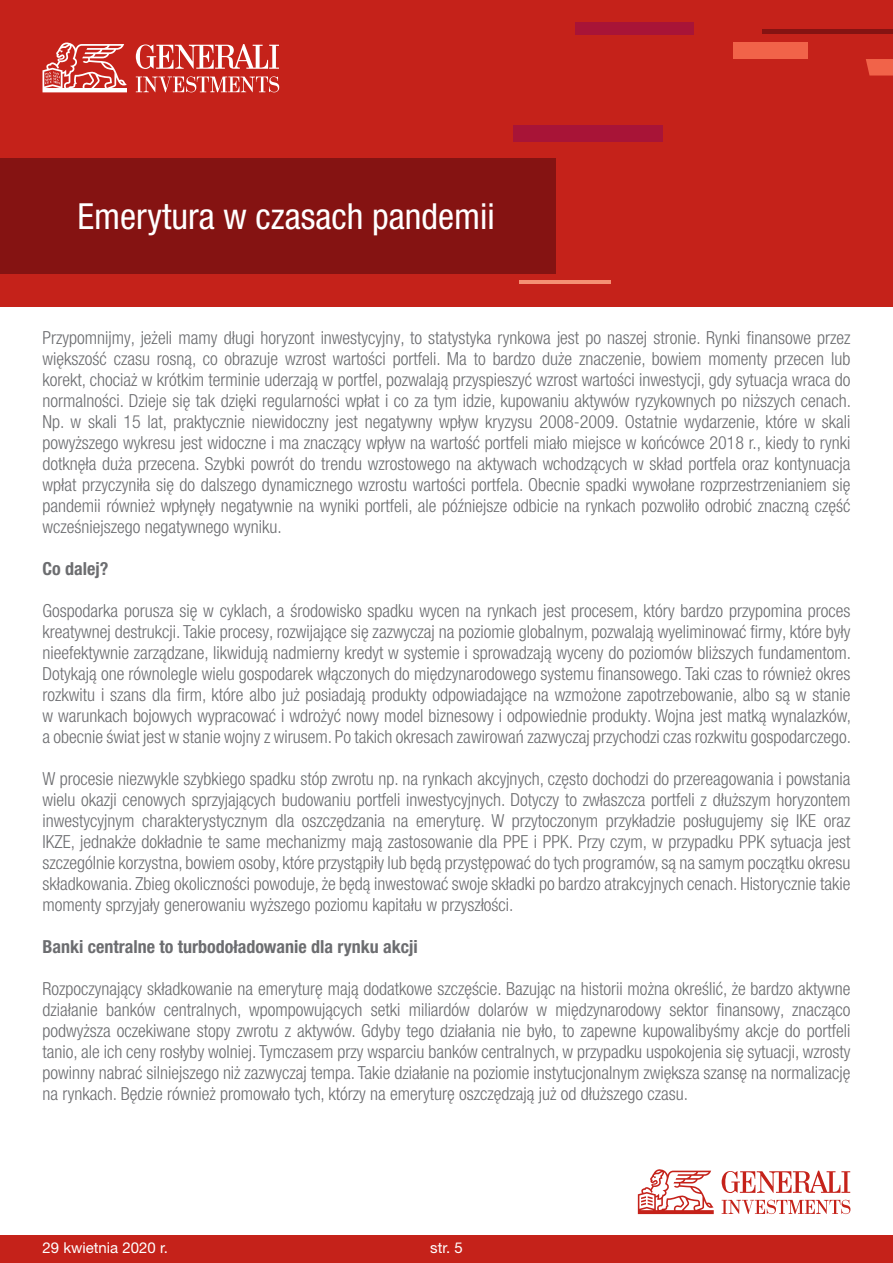
<style>
.page{position:relative;width:893px;height:1263px;background:#fff}
.page>*{position:absolute;margin:0;border:0;box-sizing:border-box;transform-origin:0 0}
.t1{font:condensed 36px "Helvetica Neue LT Pro";color:#fff}
._04_Copy_10_pt{font:300 condensed 18px/21px "Helvetica Neue LT Pro";color:#6c6d70;text-align:justify}
._04_Copy_10_pt-2{font:700 condensed 18px "Helvetica Neue LT Pro";color:#6c6d70}
.t2{font:15px "Helvetica Neue LT Pro";color:#fff}
</style>
<div class="page">
<div style="left:0;top:1235px;width:893px;height:28px;background:#c5221a"></div>
<svg style="left:638px;top:1169px;width:76px;height:45px"></svg>
<svg style="left:722px;top:1200px;width:128px;height:14px"></svg>
<svg style="left:722px;top:1171px;width:128px;height:22px"></svg>
<div style="left:0;top:0;width:893px;height:307px;background:#c5221a"></div>
<div style="left:575px;top:22px;width:118px;height:12px;background:#a81437"></div>
<div style="left:513px;top:125px;width:149px;height:17px;background:#a81437"></div>
<hr style="left:762px;top:30px;width:131px;height:4px;background:#851312">
<div style="left:733px;top:43px;width:75px;height:16px;background:#f16349"></div>
<svg style="left:866px;top:59px;width:27px;height:17px"></svg>
<hr style="left:519px;top:280px;width:91px;height:4px;background:#f59174">
<div style="left:0;top:158px;width:556px;height:116px;background:#851312"></div>
<svg style="left:136px;top:76px;width:143px;height:16px"></svg>
<svg style="left:136px;top:44px;width:143px;height:25px"></svg>
<svg style="left:43px;top:42px;width:84px;height:50px"></svg>
<p class="t1" style="left:78px;top:195px;width:419px">Emerytura w czasach pandemii</p>
<p class="_04_Copy_10_pt" style="left:43px;top:327px;width:810px">Przypomnijmy, jeżeli mamy długi horyzont inwestycyjny, to statystyka rynkowa jest po naszej stronie. Rynki finansowe przez większość czasu rosną, co obrazuje wzrost wartości portfeli. Ma to bardzo duże znaczenie, bowiem momenty przecen lub korekt, chociaż w krótkim terminie uderzają w portfel, pozwalają przyspieszyć wzrost wartości inwestycji, gdy sytuacja wraca do normalności. Dzieje się tak dzięki regularności wpłat i co za tym idzie, kupowaniu aktywów ryzykownych po niższych cenach.<br>Np. w skali 15 lat, praktycznie niewidoczny jest negatywny wpływ kryzysu 2008-2009. Ostatnie wydarzenie, które w skali powyższego wykresu jest widoczne i ma znaczący wpływ na wartość portfeli miało miejsce w końcówce 2018 r., kiedy to rynki dotknęła duża przecena. Szybki powrót do trendu wzrostowego na aktywach wchodzących w skład portfela oraz kontynuacja wpłat przyczyniła się do dalszego dynamicznego wzrostu wartości portfela. Obecnie spadki wywołane rozprzestrzenianiem się pandemii również wpłynęły negatywnie na wyniki portfeli, ale późniejsze odbicie na rynkach pozwoliło odrobić znaczną część wcześniejszego negatywnego wyniku.</p>
<p class="_04_Copy_10_pt-2" style="left:43px;top:558px;width:67px">Co dalej?</p>
<p class="_04_Copy_10_pt" style="left:43px;top:600px;width:810px">Gospodarka porusza się w cyklach, a środowisko spadku wycen na rynkach jest procesem, który bardzo przypomina proces kreatywnej destrukcji. Takie procesy, rozwijające się zazwyczaj na poziomie globalnym, pozwalają wyeliminować firmy, które były nieefektywnie zarządzane, likwidują nadmierny kredyt w systemie i sprowadzają wyceny do poziomów bliższych fundamentom.<br>Dotykają one równolegle wielu gospodarek włączonych do międzynarodowego systemu finansowego. Taki czas to również okres rozkwitu i szans dla firm, które albo już posiadają produkty odpowiadające na wzmożone zapotrzebowanie, albo są w stanie w warunkach bojowych wypracować i wdrożyć nowy model biznesowy i odpowiednie produkty. Wojna jest matką wynalazków, a obecnie świat jest w stanie wojny z wirusem. Po takich okresach zawirowań zazwyczaj przychodzi czas rozkwitu gospodarczego.</p>
<p class="_04_Copy_10_pt" style="left:43px;top:768px;width:809px">W procesie niezwykle szybkiego spadku stóp zwrotu np. na rynkach akcyjnych, często dochodzi do przereagowania i powstania wielu okazji cenowych sprzyjających budowaniu portfeli inwestycyjnych. Dotyczy to zwłaszcza portfeli z dłuższym horyzontem inwestycyjnym charakterystycznym dla oszczędzania na emeryturę. W przytoczonym przykładzie posługujemy się IKE oraz IKZE, jednakże dokładnie te same mechanizmy mają zastosowanie dla PPE i PPK. Przy czym, w przypadku PPK sytuacja jest szczególnie korzystna, bowiem osoby, które przystąpiły lub będą przystępować do tych programów, są na samym początku okresu składkowania. Zbieg okoliczności powoduje, że będą inwestować swoje składki po bardzo atrakcyjnych cenach. Historycznie takie momenty sprzyjały generowaniu wyższego poziomu kapitału w przyszłości.</p>
<p class="_04_Copy_10_pt-2" style="left:43px;top:936px;width:377px">Banki centralne to turbodoładowanie dla rynku akcji</p>
<p class="_04_Copy_10_pt" style="left:43px;top:978px;width:809px">Rozpoczynający składkowanie na emeryturę mają dodatkowe szczęście. Bazując na historii można określić, że bardzo aktywne działanie banków centralnych, wpompowujących setki miliardów dolarów w międzynarodowy sektor finansowy, znacząco podwyższa oczekiwane stopy zwrotu z aktywów. Gdyby tego działania nie było, to zapewne kupowalibyśmy akcje do portfeli tanio, ale ich ceny rosłyby wolniej. Tymczasem przy wsparciu banków centralnych, w przypadku uspokojenia się sytuacji, wzrosty powinny nabrać silniejszego niż zazwyczaj tempa. Takie działanie na poziomie instytucjonalnym zwiększa szansę na normalizację na rynkach. Będzie również promowało tych, którzy na emeryturę oszczędzają już od dłuższego czasu.</p>
<p class="t2" style="left:43px;top:1238px;width:127px">29 kwietnia 2020 r.</p>
<p class="t2" style="left:430px;top:1238px;width:34px">str. 5</p>
</div>
